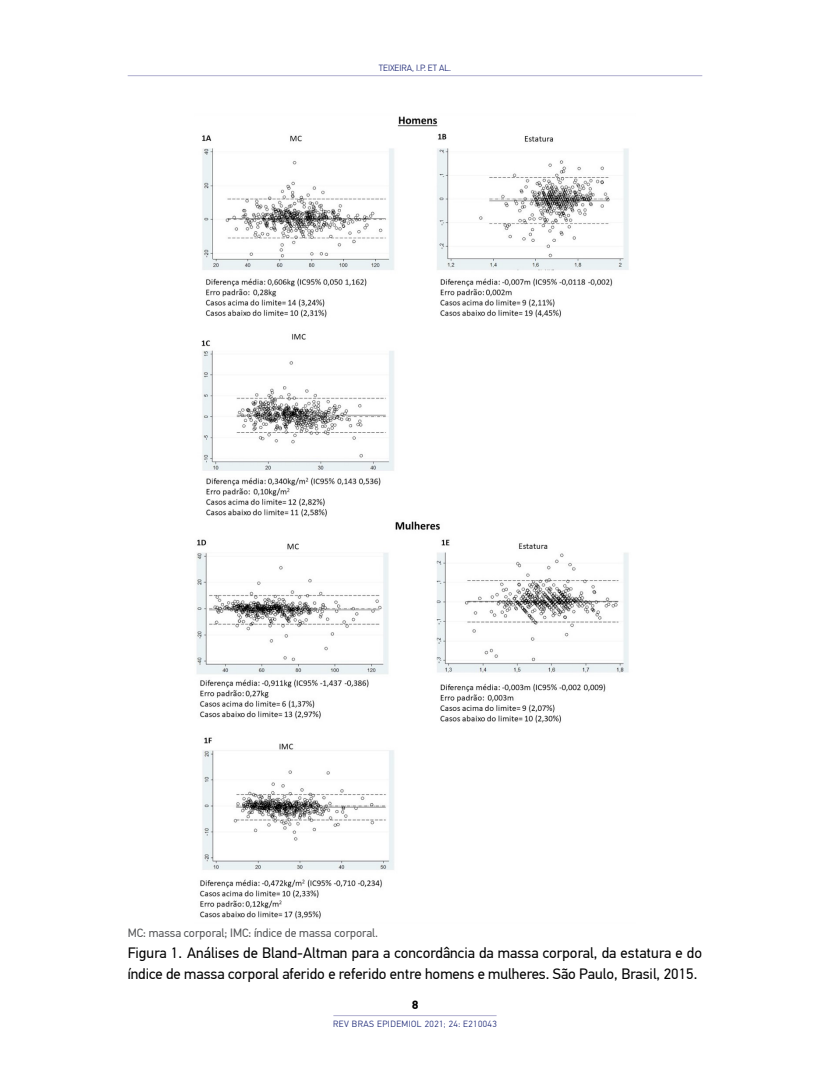
<style>
.page{position:relative;width:830px;height:1085px;background:#fff}
.page>*{position:absolute;margin:0;border:0;box-sizing:border-box;transform-origin:0 0}
.t1{font:15px/21px "PF Din Text Pro";color:#000}
.t2{font:12px "PF Din Text Pro";color:#58595b}
.t3{font:700 12px "PF Din Text Pro";color:#000}
.t4{font:300 9px "PF Din Text Pro";letter-spacing:.05em;color:#1d2877}
.t5{font:300 9px "PF Din Text Pro";color:#1d2877}
</style>
<div class="page">
<hr style="left:128px;top:75px;width:574px;height:1px;background:#afaecf">
<hr style="left:333px;top:1015px;width:163px;height:1px;background:#afaecf">
<img style="left:196px;top:116px;width:433px;height:803px">
<p class="t5" style="left:378px;top:63px;width:74px">TEIXEIRA, I.P. ET AL.</p>
<p class="t2" style="left:128px;top:925px;width:252px">MC: massa corporal; IMC: índice de massa corporal.</p>
<p class="t1" style="left:128px;top:941px;width:575px">Figura 1. Análises de Bland-Altman para a concordância da massa corporal, da estatura e do índice de massa corporal aferido e referido entre homens e mulheres. São Paulo, Brasil, 2015.</p>
<p class="t3" style="left:411px;top:997px;width:8px">8</p>
<p class="t4" style="left:333px;top:1018px;width:165px">REV BRAS EPIDEMIOL 2021; 24: E210043</p>
</div>
